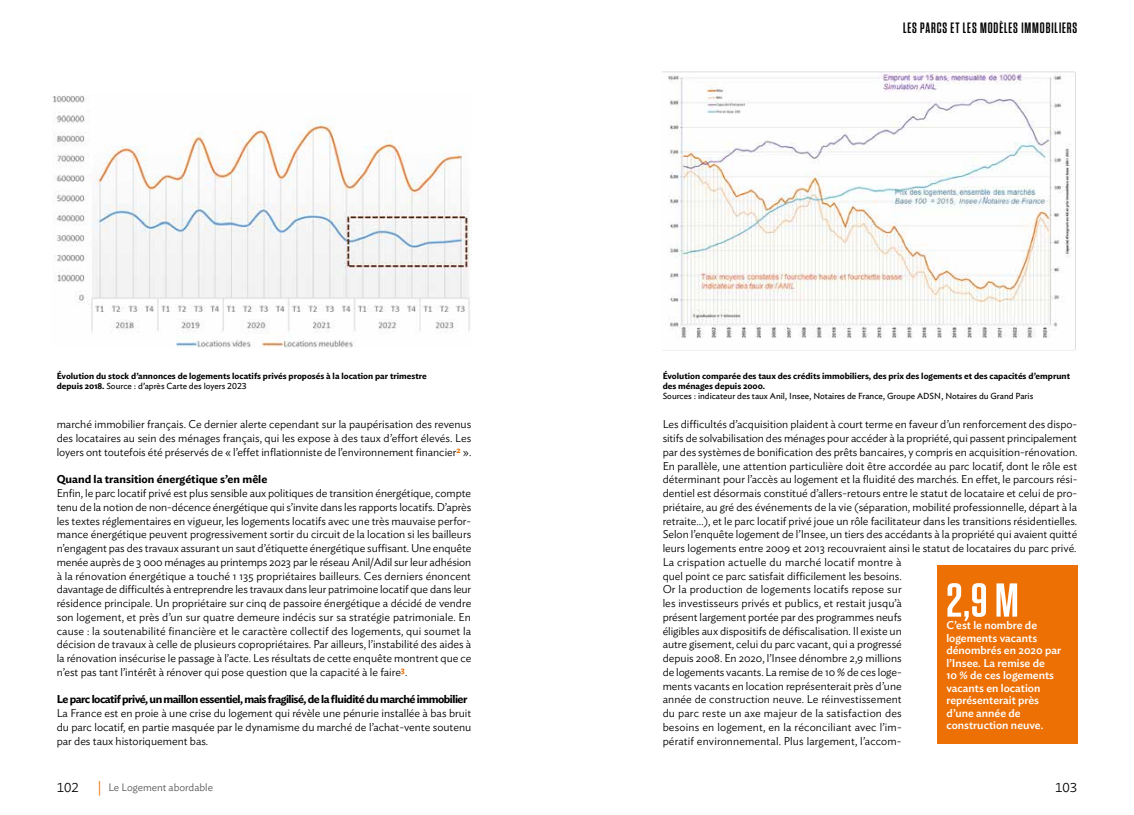
<style>
.page{position:relative;width:1134px;height:815px;background:#fff}
.page>*{position:absolute;margin:0;border:0;box-sizing:border-box;transform-origin:0 0}
.t1{font:600 47.5px "Tungsten Narrow";color:#fff;scale:1.1 1}
.t2{font:600 15px "Tungsten Narrow";color:#000}
.t3{font:300 13.12px "Ideal Sans";color:#000}
.t4{font:300 11.25px/13.8px "Ideal Sans";color:#000;text-align:justify}
.t5{font:500 11.25px/12.5px "Ideal Sans";color:#fff}
.t6{font:600 11.25px "Ideal Sans";letter-spacing:-.045em;color:#000}
.t7{font:600 11.25px "Ideal Sans";color:#000}
.t8{font:300 10.62px "Ideal Sans";color:#575756}
.t9{font:600 8.75px/10px "Ideal Sans";color:#000}
.t10{font:8.75px "Ideal Sans";color:#000}
.s1{font-weight:400}
.s2{font-size:13.12px;color:#000}
.s3{font-size:15px;color:#ed7004}
</style>
<div class="page">
<img style="left:53px;top:95px;width:419px;height:253px">
<img style="left:663px;top:71px;width:413px;height:280px">
<div style="left:937px;top:566px;width:140px;height:178px;background:#ed7004"></div>
<h2 class="t2" style="left:903px;top:20px;width:24px">LES PARCS</h2>
<h2 class="t2" style="left:951px;top:20px;width:36px">ETLES MODÈLES</h2>
<h2 class="t2" style="left:1021px;top:20px;width:7px">IMMOBILIERS</h2>
<p class="t9" style="left:57px;top:370px;width:372px">Évolution du stock d’annonces de logements locatifs privés proposés à la location par trimestre depuis 2018. <span class="s1">Source : d’après Carte des loyers 2023</span></p>
<p class="t9" style="left:663px;top:370px;width:409px">Évolution comparée des taux des crédits immobiliers, des prix des logements et des capacités d’emprunt des ménages depuis 2000.</p>
<p class="t10" style="left:663px;top:389px;width:372px">Sources : indicateur des taux Anil, Insee, Notaires de France, Groupe ADSN, Notaires du Grand Paris</p>
<p class="t4" style="left:57px;top:417px;width:416px">marché immobilier français. Ce dernier alerte cependant sur la paupérisation des revenus des locataires au sein des ménages français, qui les expose à des taux d’effort élevés. Les loyers ont toutefois été préservés de « l’effet inflationniste de l’environnement financier<sup>2</sup> ».</p>
<p class="t7" style="left:57px;top:471px;width:212px">Quand la transition énergétique s’en mêle</p>
<p class="t4" style="left:57px;top:485px;width:416px">Enfin, le parc locatif privé est plus sensible aux politiques de transition énergétique, compte tenu de la notion de non-décence énergétique qui s’invite dans les rapports locatifs. D’après les textes réglementaires en vigueur, les logements locatifs avec une très mauvaise perfor&shy;mance énergétique peuvent progressivement sortir du circuit de la location si les bailleurs n’engagent pas des travaux assurant un saut d’étiquette énergétique suffisant. Une enquête menée auprès de 3 000 ménages au printemps 2023 par le réseau Anil/Adil sur leur adhésion à la rénovation énergétique a touché 1 135 propriétaires bailleurs. Ces derniers énoncent davantage de difficultés à entreprendre les travaux dans leur patrimoine locatif que dans leur résidence principale. Un propriétaire sur cinq de passoire énergétique a décidé de vendre son logement, et près d’un sur quatre demeure indécis sur sa stratégie patrimoniale. En cause : la soutenabilité financière et le caractère collectif des logements, qui soumet la décision de travaux à celle de plusieurs copropriétaires. Par ailleurs, l’instabilité des aides à la rénovation insécurise le passage à l’acte. Les résultats de cette enquête montrent que ce n’est pas tant l’intérêt à rénover qui pose question que la capacité à le faire<sup>3</sup>.</p>
<p class="t6" style="left:57px;top:691px;width:412px">Le parc locatif privé, un maillon essentiel, mais fragilisé, de la fluidité du marché immobilier</p>
<p class="t4" style="left:57px;top:705px;width:416px">La France est en proie à une crise du logement qui révèle une pénurie installée à bas bruit du parc locatif, en partie masquée par le dynamisme du marché de l’achat-vente soutenu par des taux historiquement bas.</p>
<p class="t4" style="left:663px;top:417px;width:416px;text-align:left">Les difficultés d’acquisition plaident à court terme en faveur d’un renforcement des dispo&shy;sitifs de solvabilisation des ménages pour accéder à la propriété, qui passent principalement par des systèmes de bonification des prêts bancaires, y compris en acquisition-rénovation.<br>En parallèle, une attention particulière doit être accordée au parc locatif, dont le rôle est déterminant pour l’accès au logement et la fluidité des marchés. En effet, le parcours rési&shy;dentiel est désormais constitué d’allers-retours entre le statut de locataire et celui de pro&shy;priétaire, au gré des événements de la vie (séparation, mobilité professionnelle, départ à la retraite…), et le parc locatif privé joue un rôle facilitateur dans les transitions résidentielles.<br>Selon l’enquête logement de l’Insee, un tiers des accédants à la propriété qui avaient quitté leurs logements entre 2009 et 2013 recouvraient ainsi le statut de locataires du parc privé.<br>La crispation actuelle du marché locatif montre à<br>quel point ce parc satisfait difficilement les besoins.<br>Or la production de logements locatifs repose sur<br>les investisseurs privés et publics, et restait jusqu’à<br>présent largement portée par des programmes neufs<br>éligibles aux dispositifs de défiscalisation. Il existe un<br>autre gisement, celui du parc vacant, qui a progressé<br>depuis 2008. En 2020, l’Insee dénombre 2,9 millions<br>de logements vacants. La remise de 10 % de ces loge-<br>ments vacants en location représenterait près d’une<br>année de construction neuve. Le réinvestissement<br>du parc reste un axe majeur de la satisfaction des<br>besoins en logement, en la réconciliant avec l’im-<br>pératif environnemental. Plus largement, l’accom-</p>
<h1 class="t1" style="left:946px;top:576px;width:67px">2,9 M</h1>
<p class="t5" style="left:946px;top:618px;width:116px">C’est le nombre de logements vacants dénombrés en 2020 par l’Insee. La remise de<br>10 % de ces logements vacants en location représenterait près d’une année de construction neuve.</p>
<p class="t8" style="left:57px;top:779px;width:158px"><span class="s2">102</span> <span class="s3">|</span> Le Logement abordable</p>
<p class="t3" style="left:1055px;top:777px;width:24px">103</p>
</div>
